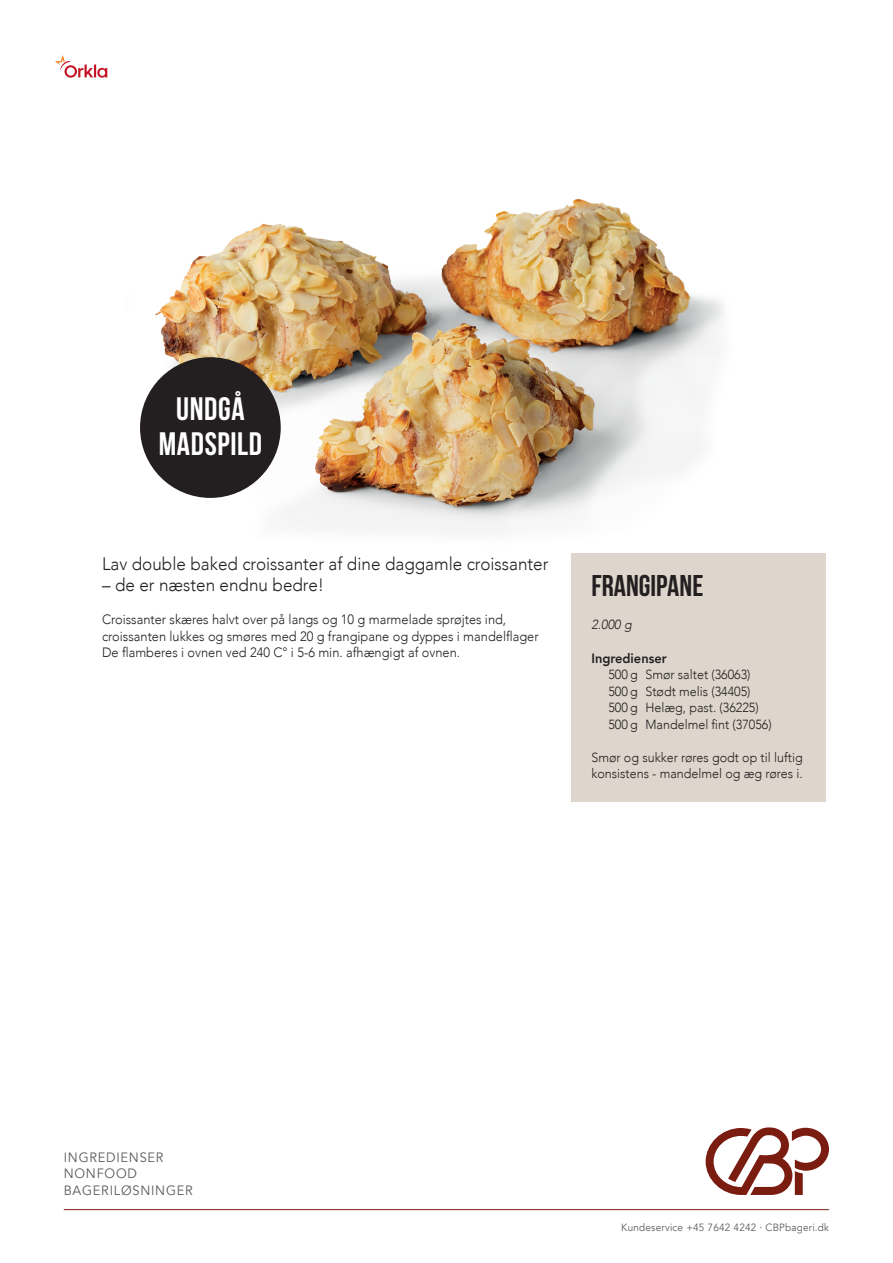
<style>
.page{position:relative;width:893px;height:1263px;background:#fff}
.page>*{position:absolute;margin:0;border:0;box-sizing:border-box;transform-origin:0 0}
.t1{font:700 32.4px/34.7px "Bebas Neue";letter-spacing:.02em;color:#fff;text-align:center}
.t2{font:700 30px "Bebas Neue";color:#231f20}
.t3{font:300 18px "Avenir";color:#231f20;scale:.95 1}
.t4{font:300 13.5px/16.5px "Avenir";color:#231f20;scale:.95 1}
.t5{font:13.5px/16.5px "Avenir";letter-spacing:.06em;color:#585a5c;scale:.95 1}
.t6{font:800 13.5px "Avenir";color:#231f20;scale:.95 1}
.t7{font:300 13.2px/16.5px "Avenir";color:#231f20;scale:.95 1}
.t8{font:italic 300 13.2px "Avenir";color:#231f20;scale:.95 1}
.t9{font:10.5px "Avenir";letter-spacing:.02em;color:#585a5c;scale:.95 1}
</style>
<div class="page">
<div style="left:571px;top:553px;width:254px;height:248px;background:#ded6cc"></div>
<svg style="left:55px;top:55px;width:52px;height:23px"></svg>
<hr style="left:64px;top:1209px;width:765px;height:1px;background:#7b1c11">
<svg style="left:706px;top:1127px;width:123px;height:68px"></svg>
<img style="left:140px;top:199px;width:583px;height:334px">
<div style="left:140px;top:357px;width:141px;height:141px;background:#231f20;border-radius:50%"></div>
<h1 class="t1" style="left:159px;top:392px;width:105px">UNDGÅ<br>MADSPILD</h1>
<h3 class="t3" style="left:102px;top:553px;width:471px">Lav double baked croissanter af dine daggamle croissanter</h3>
<h3 class="t3" style="left:102px;top:574px;width:235px">– de er næsten endnu bedre!</h3>
<p class="t4" style="left:102px;top:611px;width:461px">Croissanter skæres halvt over på langs og 10 g marmelade sprøjtes ind, croissanten lukkes og smøres med 20 g frangipane og dyppes i mandelflager<br>De flamberes i ovnen ved 240 C° i 5-6 min. afhængigt af ovnen.</p>
<h2 class="t2" style="left:591px;top:570px;width:113px">FRANGIPANE</h2>
<p class="t8" style="left:591px;top:617px;width:44px">2.000 g</p>
<p class="t6" style="left:591px;top:647px;width:81px">Ingredienser</p>
<p class="t7" style="left:608px;top:666px;width:173px">500 g Smør saltet (36063)<br>500 g Stødt melis (34405)<br>500 g Helæg, past. (36225)<br>500 g Mandelmel fint (37056)</p>
<p class="t7" style="left:591px;top:749px;width:224px">Smør og sukker røres godt op til luftig konsistens - mandelmel og æg røres i.</p>
<p class="t5" style="left:64px;top:1149px;width:137px">INGREDIENSER<br>NONFOOD<br>BAGERILØSNINGER</p>
<p class="t9" style="left:621px;top:1221px;width:220px">Kundeservice +45 7642 4242 · CBPbageri.dk</p>
</div>
